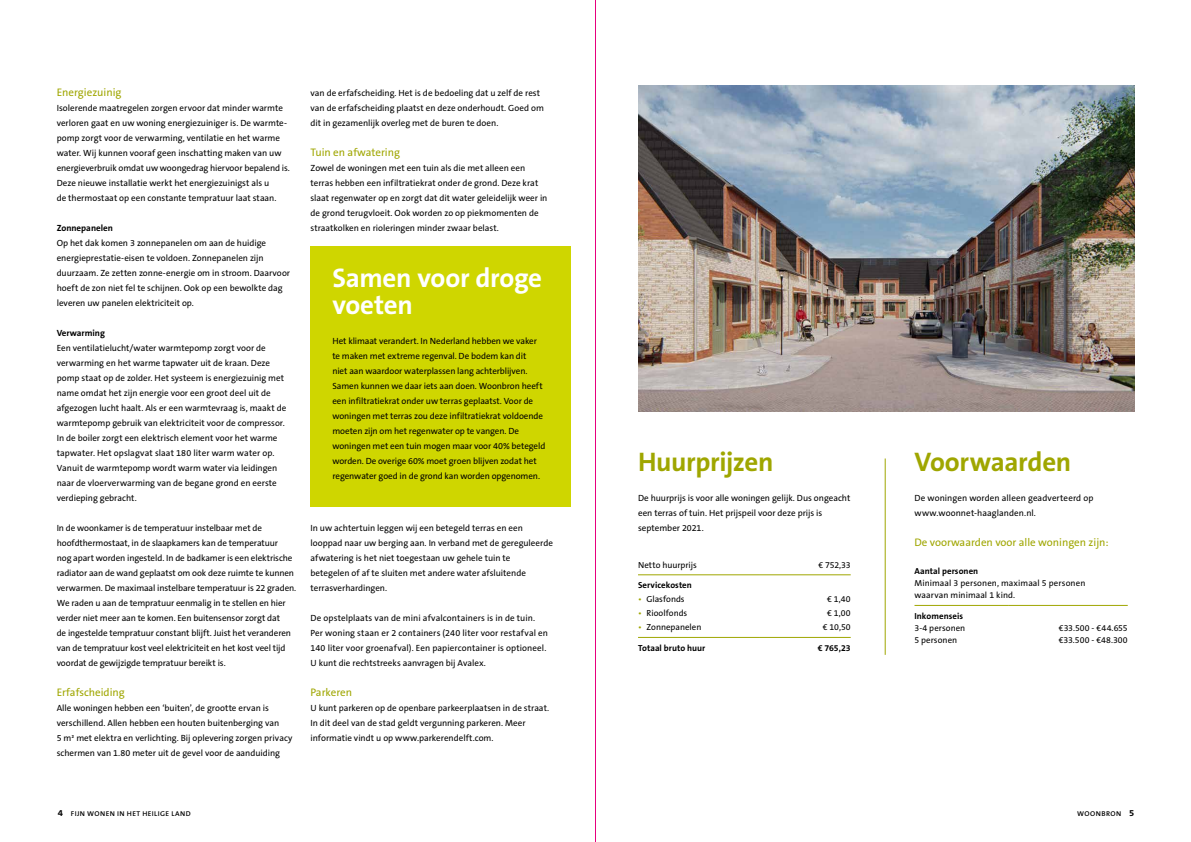
<style>
.page{position:relative;width:1191px;height:842px;background:#fff}
.page>*{position:absolute;margin:0;border:0;box-sizing:border-box;transform-origin:0 0}
.t1{font:700 27px "The Sans B7";letter-spacing:-.015em;color:#9fa600}
.t2{font:700 27px/27px "The Sans B7";letter-spacing:-.01em;color:#fff}
.t3{font:11px "The Sans B5 Plain";color:#9fa600}
.t4{font:9px/15px "The Sans B5 Plain";color:#000}
.t5{font:700 9px "The Sans B7";color:#000}
.t6{font:8.8px/12px "The Sans B5 Plain";color:#000}
.t7{font:700 8.8px "The Sans B7";letter-spacing:.005em;color:#000}
.t8{font:600 7px "The Sans B6";letter-spacing:.055em;color:#000;scale:1.05 1}
.s1{color:#9fa600}
.s2{font-family:"The Sans B7";font-weight:700;font-size:9px}
</style>
<div class="page">
<hr style="left:638px;top:574px;width:122px;height:1px;background:#9fa600">
<hr style="left:760px;top:574px;width:90px;height:1px;background:#9fa600">
<hr style="left:638px;top:637px;width:122px;height:1px;background:#9fa600">
<hr style="left:760px;top:637px;width:90px;height:1px;background:#9fa600">
<hr style="left:914px;top:605px;width:94px;height:1px;background:#9fa600">
<hr style="left:1008px;top:605px;width:119px;height:1px;background:#9fa600">
<div style="left:310px;top:246px;width:261px;height:260px;background:#cfd600"></div>
<hr style="left:885px;top:458px;width:1px;height:197px;background:#9fa600">
<img style="left:638px;top:85px;width:496px;height:326px">
<hr style="left:595px;top:0;width:1px;height:842px;background:#e6007e">
<p class="t3" style="left:57px;top:87px;width:66px">Energiezuinig</p>
<p class="t4" style="left:57px;top:101px;width:235px">Isolerende maatregelen zorgen ervoor dat minder warmte verloren gaat en uw woning energiezuiniger is. De warmte&shy;pomp zorgt voor de verwarming, ventilatie en het warme water. Wij kunnen vooraf geen inschatting maken van uw energieverbruik omdat uw woongedrag hiervoor bepalend is.<br>Deze nieuwe installatie werkt het energiezuinigst als u<br>de thermostaat op een constante tempratuur laat staan.</p>
<p class="t5" style="left:57px;top:223px;width:58px">Zonnepanelen</p>
<p class="t4" style="left:57px;top:236px;width:235px">Op het dak komen 3 zonnepanelen om aan de huidige energieprestatie-eisen te voldoen. Zonnepanelen zijn duurzaam. Ze zetten zonne-energie om in stroom. Daarvoor hoeft de zon niet fel te schijnen. Ook op een bewolkte dag leveren uw panelen elektriciteit op.</p>
<p class="t5" style="left:57px;top:328px;width:50px">Verwarming</p>
<p class="t4" style="left:57px;top:341px;width:231px">Een ventilatielucht/water warmtepomp zorgt voor de verwarming en het warme tapwater uit de kraan. Deze pomp staat op de zolder. Het systeem is energiezuinig met name omdat het zijn energie voor een groot deel uit de afgezogen lucht haalt. Als er een warmtevraag is, maakt de warmtepomp gebruik van elektriciteit voor de compressor.<br>In de boiler zorgt een elektrisch element voor het warme tapwater. Het opslagvat slaat 180 liter warm water op.<br>Vanuit de warmtepomp wordt warm water via leidingen naar de vloerverwarming van de begane grond en eerste verdieping gebracht.</p>
<p class="t4" style="left:57px;top:521px;width:241px">In de woonkamer is de temperatuur instelbaar met de hoofdthermostaat, in de slaapkamers kan de temperatuur<br>nog apart worden ingesteld. In de badkamer is een elektrische radiator aan de wand geplaatst om ook deze ruimte te kunnen verwarmen. De maximaal instelbare temperatuur is 22 graden.<br>We raden u aan de tempratuur eenmalig in te stellen en hier verder niet meer aan te komen. Een buitensensor zorgt dat<br>de ingestelde tempratuur constant blijft. Juist het veranderen van de tempratuur kost veel elektriciteit en het kost veel tijd voordat de gewijzigde tempratuur bereikt is.</p>
<p class="t3" style="left:57px;top:687px;width:70px">Erfafscheiding</p>
<p class="t4" style="left:57px;top:701px;width:237px">Alle woningen hebben een ‘buiten’, de grootte ervan is verschillend. Allen hebben een houten buitenberging van<br>5 m² met elektra en verlichting. Bij oplevering zorgen privacy schermen van 1.80 meter uit de gevel voor de aanduiding</p>
<p class="t4" style="left:310px;top:86px;width:235px">van de erfafscheiding. Het is de bedoeling dat u zelf de rest van de erfafscheiding plaatst en deze onderhoudt. Goed om dit in gezamenlijk overleg met de buren te doen.</p>
<p class="t3" style="left:310px;top:147px;width:91px">Tuin en afwatering</p>
<p class="t4" style="left:310px;top:161px;width:238px">Zowel de woningen met een tuin als die met alleen een terras hebben een infiltratiekrat onder de grond. Deze krat slaat regenwater op en zorgt dat dit water geleidelijk weer in de grond terugvloeit. Ook worden zo op piekmomenten de straatkolken en rioleringen minder zwaar belast.</p>
<h1 class="t2" style="left:332px;top:266px;width:211px">Samen voor droge voeten</h1>
<p class="t4" style="left:332px;top:333px;width:214px">Het klimaat verandert. In Nederland hebben we vaker te maken met extreme regenval. De bodem kan dit<br>niet aan waardoor waterplassen lang achterblijven.<br>Samen kunnen we daar iets aan doen. Woonbron heeft een infiltratiekrat onder uw terras geplaatst. Voor de woningen met terras zou deze infiltratiekrat voldoende moeten zijn om het regenwater op te vangen. De woningen met een tuin mogen maar voor 40% betegeld worden. De overige 60% moet groen blijven zodat het regenwater goed in de grond kan worden opgenomen.</p>
<p class="t4" style="left:310px;top:521px;width:244px">In uw achtertuin leggen wij een betegeld terras en een looppad naar uw berging aan. In verband met de gereguleerde afwatering is het niet toegestaan uw gehele tuin te<br>betegelen of af te sluiten met andere water afsluitende terrasverhardingen.</p>
<p class="t4" style="left:310px;top:611px;width:239px">De opstelplaats van de mini afvalcontainers is in de tuin.<br>Per woning staan er 2 containers (240 liter voor restafval en 140 liter voor groenafval). Een papiercontainer is optioneel.<br>U kunt die rechtstreeks aanvragen bij Avalex.</p>
<p class="t3" style="left:310px;top:687px;width:43px">Parkeren</p>
<p class="t4" style="left:310px;top:701px;width:240px">U kunt parkeren op de openbare parkeerplaatsen in de straat.<br>In dit deel van de stad geldt vergunning parkeren. Meer informatie vindt u op www.parkerendelft.com.</p>
<h1 class="t1" style="left:638px;top:448px;width:137px">Huurprijzen</h1>
<p class="t4" style="left:638px;top:491px;width:214px">De huurprijs is voor alle woningen gelijk. Dus ongeacht een terras of tuin. Het prijspeil voor deze prijs is september 2021.</p>
<p class="t6" style="left:638px;top:559px;width:60px">Netto huurprijs</p>
<p class="t6" style="left:818px;top:559px;width:34px">€ 752,33</p>
<p class="t7" style="left:638px;top:581px;width:55px">Servicekosten</p>
<p class="t6" style="left:638px;top:594px;width:48px"><span class="s1">•</span> Glasfonds</p>
<p class="t6" style="left:638px;top:608px;width:51px"><span class="s1">•</span> Rioolfonds</p>
<p class="t6" style="left:638px;top:622px;width:65px"><span class="s1">•</span> Zonnepanelen</p>
<p class="t6" style="left:822px;top:593px;width:29px;line-height:14px;text-align:center">€ 1,40 € 1,00 € 10,50</p>
<p class="t7" style="left:638px;top:643px;width:69px">Totaal bruto huur</p>
<p class="t7" style="left:818px;top:643px;width:34px">€ 765,23</p>
<h1 class="t1" style="left:914px;top:448px;width:158px">Voorwaarden</h1>
<p class="t4" style="left:914px;top:491px;width:180px">De woningen worden alleen geadverteerd op www.woonnet-haaglanden.nl.</p>
<p class="t3" style="left:914px;top:537px;width:196px">De voorwaarden voor alle woningen zijn:</p>
<p class="t7" style="left:914px;top:567px;width:65px">Aantal personen</p>
<p class="t6" style="left:914px;top:578px;width:172px">Minimaal 3 personen, maximaal 5 personen waarvan minimaal 1 kind.</p>
<p class="t7" style="left:914px;top:611px;width:50px">Inkomenseis</p>
<p class="t6" style="left:914px;top:622px;width:52px">3-4 personen<br>5 personen</p>
<p class="t6" style="left:1058px;top:622px;width:70px">€33.500 - €44.655 €33.500 - €48.300</p>
<p class="t8" style="left:58px;top:810px;width:128px"><span class="s2">4</span> FIJN WONEN IN HET HEILIGE LAND</p>
<p class="t8" style="left:1077px;top:810px;width:56px">WOONBRON <span class="s2">5</span></p>
</div>
